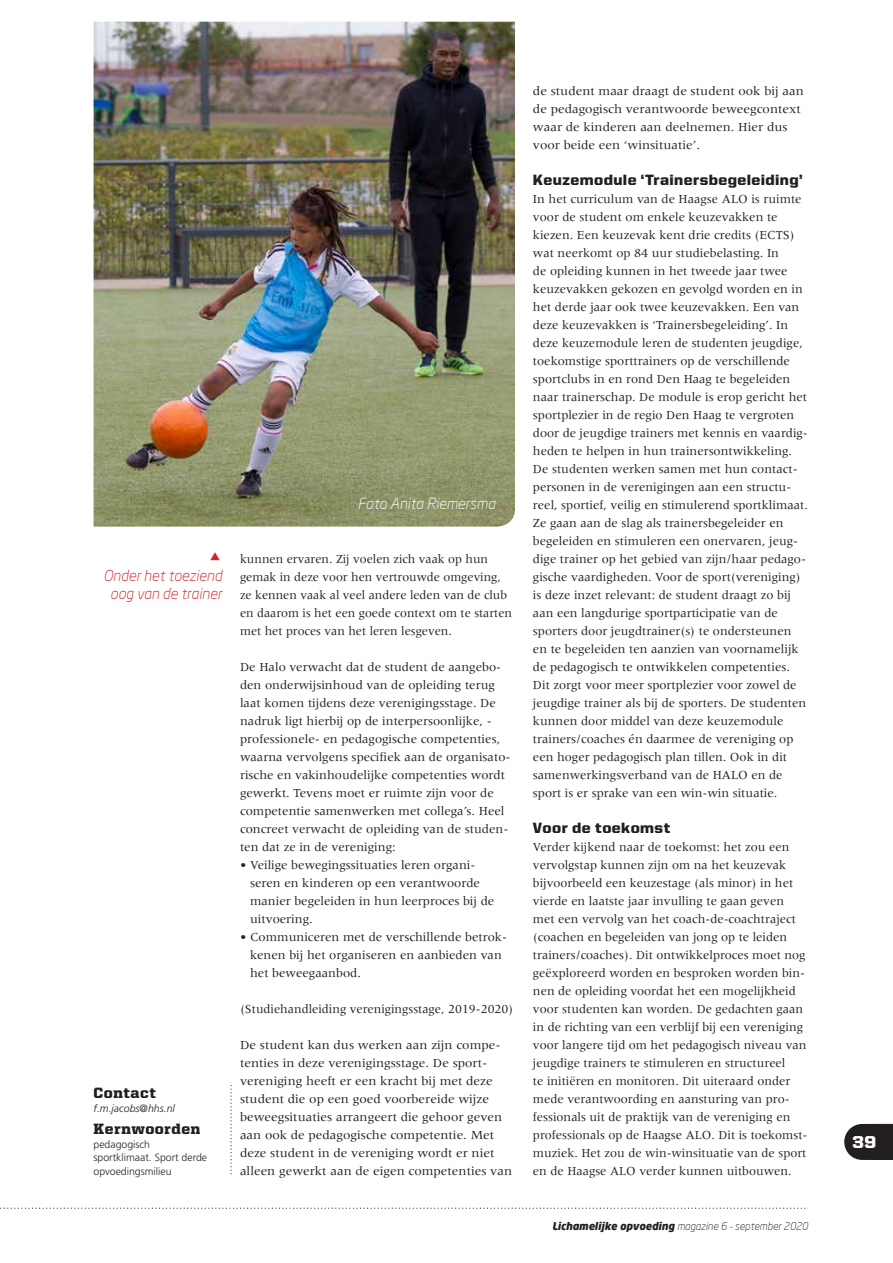
<style>
.page{position:relative;width:893px;height:1263px;background:#fff}
.page>*{position:absolute;margin:0;border:0;box-sizing:border-box;transform-origin:0 0}
.t1{font:900 17.25px "United Sans Reg";color:#fff}
.t2{font:900 15px "United Sans Reg";letter-spacing:.025em;color:#231f20}
.t3{font:italic 300 15px/18px "Neo Sans";color:#d1232a;text-align:center}
.t4{font:900 15px "United Serif Reg";letter-spacing:.04em;color:#231f20}
.t5{font:italic 300 15px "Neo Sans";color:#fff}
.t6{font:12.75px/18px "Meridien LT Std";color:#231f20}
.t7{font:12.75px/18px "Meridien LT Std";color:#231f20;scale:1.04 1}
.t8{font:300 10.5px/13.5px "Frutiger LT Std";color:#231f20}
.t9{font:italic 300 10.5px "Neo Sans";color:#231f20}
.t10{font:italic 300 10.5px "Frutiger LT Std";color:#231f20}
.s1{font-weight:900}
</style>
<div class="page">
<svg style="left:230px;top:1085px;width:2px;height:90px"></svg>
<img style="left:94px;top:22px;width:421px;height:505px">
<svg style="left:844px;top:1124px;width:49px;height:36px;background:#353132"></svg>
<svg style="left:0;top:1207px;width:808px;height:2px"></svg>
<p class="t5" style="left:358px;top:494px;width:139px">Foto Anita Riemersma</p>
<p class="t3" style="left:103px;top:566px;width:120px">Onder het toeziend oog van de trainer</p>
<p class="t4" style="left:94px;top:1085px;width:64px">Contact</p>
<p class="t10" style="left:94px;top:1102px;width:83px">f.m.jacobs@hhs.nl</p>
<p class="t4" style="left:94px;top:1121px;width:108px">Kernwoorden</p>
<p class="t8" style="left:94px;top:1137px;width:115px">pedagogisch sportklimaat. Sport derde opvoedingsmilieu</p>
<p class="t6" style="left:240px;top:549px;width:274px">kunnen ervaren. Zij voelen zich vaak op hun gemak in deze voor hen vertrouwde omgeving, ze kennen vaak al veel andere leden van de club en daarom is het een goede context om te starten met het proces van het leren lesgeven.</p>
<p class="t6" style="left:240px;top:657px;width:272px">De Halo verwacht dat de student de aangebo&shy;den onderwijsinhoud van de opleiding terug laat komen tijdens deze verenigingsstage. De nadruk ligt hierbij op de interpersoonlijke, - professionele- en pedagogische competenties, waarna vervolgens specifiek aan de organisato&shy;rische en vakinhoudelijke competenties wordt gewerkt. Tevens moet er ruimte zijn voor de competentie samenwerken met collega’s. Heel concreet verwacht de opleiding van de studen&shy;ten dat ze in de vereniging:</p>
<p class="t6" style="left:250px;top:855px;width:246px;text-indent:-10px">• Veilige bewegingssituaties leren organi&shy;seren en kinderen op een verantwoorde manier begeleiden in hun leerproces bij de uitvoering.</p>
<p class="t6" style="left:250px;top:927px;width:259px;text-indent:-10px">• Communiceren met de verschillende betrok&shy;kenen bij het organiseren en aanbieden van het beweegaanbod.</p>
<p class="t6" style="left:240px;top:999px;width:275px">(Studiehandleiding verenigingsstage, 2019-2020)</p>
<p class="t7" style="left:240px;top:1035px;width:263px">De student kan dus werken aan zijn compe&shy;tenties in deze verenigingsstage. De sport&shy;vereniging heeft er een kracht bij met deze student die op een goed voorbereide wijze beweegsituaties arrangeert die gehoor geven aan ook de pedagogische competentie. Met deze student in de vereniging wordt er niet alleen gewerkt aan de eigen competenties van</p>
<p class="t7" style="left:533px;top:81px;width:262px">de student maar draagt de student ook bij aan de pedagogisch verantwoorde beweegcontext waar de kinderen aan deelnemen. Hier dus voor beide een ‘winsituatie’.</p>
<p class="t2" style="left:533px;top:171px;width:271px">Keuzemodule ‘Trainersbegeleiding’</p>
<p class="t6" style="left:533px;top:189px;width:276px">In het curriculum van de Haagse ALO is ruimte voor de student om enkele keuzevakken te kiezen. Een keuzevak kent drie credits (ECTS) wat neerkomt op 84 uur studiebelasting. In<br>de opleiding kunnen in het tweede jaar twee keuzevakken gekozen en gevolgd worden en in het derde jaar ook twee keuzevakken. Een van deze keuzevakken is ‘Trainersbegeleiding’. In deze keuzemodule leren de studenten jeugdige, toekomstige sporttrainers op de verschillende sportclubs in en rond Den Haag te begeleiden naar trainerschap. De module is erop gericht het sportplezier in de regio Den Haag te vergroten door de jeugdige trainers met kennis en vaardig&shy;heden te helpen in hun trainersontwikkeling.<br>De studenten werken samen met hun contact&shy;personen in de verenigingen aan een structu&shy;reel, sportief, veilig en stimulerend sportklimaat.<br>Ze gaan aan de slag als trainersbegeleider en begeleiden en stimuleren een onervaren, jeug&shy;dige trainer op het gebied van zijn/haar pedago&shy;gische vaardigheden. Voor de sport(vereniging) is deze inzet relevant: de student draagt zo bij aan een langdurige sportparticipatie van de sporters door jeugdtrainer(s) te ondersteunen en te begeleiden ten aanzien van voornamelijk de pedagogisch te ontwikkelen competenties.<br>Dit zorgt voor meer sportplezier voor zowel de jeugdige trainer als bij de sporters. De studenten kunnen door middel van deze keuzemodule trainers/coaches én daarmee de vereniging op een hoger pedagogisch plan tillen. Ook in dit samenwerkingsverband van de HALO en de sport is er sprake van een win-win situatie.</p>
<p class="t2" style="left:533px;top:819px;width:139px">Voor de toekomst</p>
<p class="t6" style="left:533px;top:837px;width:276px">Verder kijkend naar de toekomst: het zou een vervolgstap kunnen zijn om na het keuzevak bijvoorbeeld een keuzestage (als minor) in het vierde en laatste jaar invulling te gaan geven met een vervolg van het coach-de-coachtraject (coachen en begeleiden van jong op te leiden trainers/coaches). Dit ontwikkelproces moet nog geëxploreerd worden en besproken worden bin&shy;nen de opleiding voordat het een mogelijkheid voor studenten kan worden. De gedachten gaan in de richting van een verblijf bij een vereniging voor langere tijd om het pedagogisch niveau van jeugdige trainers te stimuleren en structureel<br>te initiëren en monitoren. Dit uiteraard onder mede verantwoording en aansturing van pro&shy;fessionals uit de praktijk van de vereniging en professionals op de Haagse ALO. Dit is toekomst&shy;muziek. Het zou de win-winsituatie van de sport en de Haagse ALO verder kunnen uitbouwen.</p>
<p class="t9" style="left:552px;top:1220px;width:257px"><span class="s1">Lichamelijke opvoeding</span> magazine 6 - september 2020</p>
<h1 class="t1" style="left:852px;top:1133px;width:25px">39</h1>
</div>
